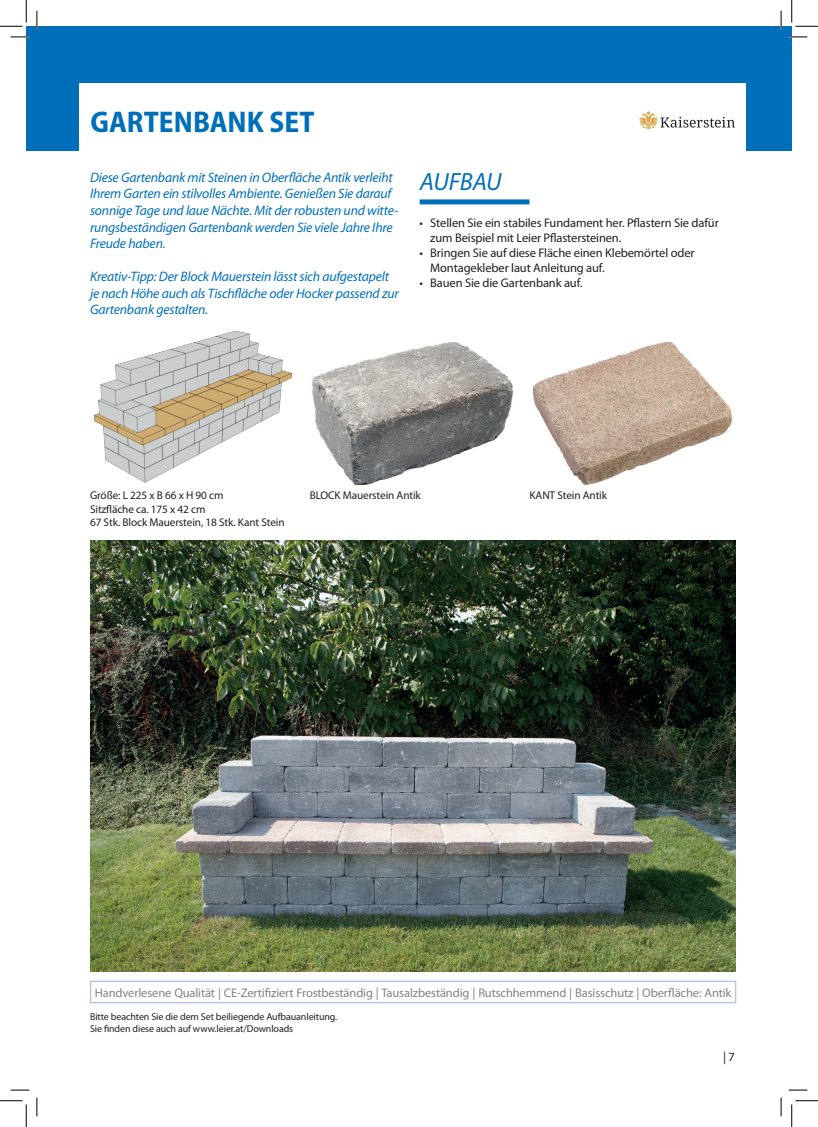
<style>
.page{position:relative;width:818px;height:1127px;background:#fff}
.page>*{position:absolute;margin:0;border:0;box-sizing:border-box;transform-origin:0 0}
.t1{font:700 semi-condensed 30px "Myriad Pro";letter-spacing:.005em;color:#006fba}
.t2{font:italic 25px "Myriad Pro";letter-spacing:-.025em;color:#006fba}
.t3{font:italic 13.75px/16.5px "Myriad Pro";letter-spacing:-.015em;color:#006fba}
.t4{font:12.5px/15px "Myriad Pro";letter-spacing:-.01em;color:#231f20}
.t5{font:12.5px "Myriad Pro";letter-spacing:-.01em;color:#808285}
.t6{font:11.25px/13.5px "Myriad Pro";letter-spacing:-.01em;color:#231f20}
.t7{font:10px/12px "Myriad Pro";letter-spacing:-.01em;color:#231f20}
</style>
<div class="page">
<div style="left:26px;top:26px;width:766px;height:124px;background:#006fba"></div>
<div style="left:79px;top:83px;width:667px;height:74px;background:#fff"></div>
<img style="left:94px;top:330px;width:198px;height:153px">
<img style="left:312px;top:342px;width:202px;height:142px">
<img style="left:532px;top:342px;width:201px;height:142px">
<div style="left:90px;top:980px;width:646px;height:23px;border:1px solid #adc3e4"></div>
<img style="left:90px;top:540px;width:646px;height:431px">
<div style="left:420px;top:199px;width:109px;height:5px;background:#006fba"></div>
<svg style="left:639px;top:111px;width:96px;height:18px"></svg>
<svg style="left:11px;top:36px;width:18px;height:2px"></svg>
<svg style="left:788px;top:36px;width:19px;height:2px"></svg>
<svg style="left:11px;top:1089px;width:18px;height:1px"></svg>
<svg style="left:788px;top:1089px;width:19px;height:1px"></svg>
<svg style="left:36px;top:11px;width:2px;height:18px"></svg>
<svg style="left:36px;top:1097px;width:2px;height:18px"></svg>
<svg style="left:780px;top:11px;width:2px;height:18px"></svg>
<svg style="left:780px;top:1097px;width:2px;height:18px"></svg>
<svg style="left:0;top:0;width:27px;height:27px"></svg>
<svg style="left:0;top:1100px;width:27px;height:26px"></svg>
<svg style="left:791px;top:0;width:27px;height:27px"></svg>
<svg style="left:791px;top:1100px;width:27px;height:26px"></svg>
<h1 class="t1" style="left:90px;top:105px;width:226px">GARTENBANK SET</h1>
<p class="t3" style="left:90px;top:169px;width:310px">Diese Gartenbank mit Steinen in Oberfläche Antik verleiht Ihrem Garten ein stilvolles Ambiente. Genießen Sie darauf sonnige Tage und laue Nächte. Mit der robusten und witte&shy;rungsbeständigen Gartenbank werden Sie viele Jahre Ihre Freude haben.</p>
<p class="t3" style="left:90px;top:268px;width:310px">Kreativ-Tipp: Der Block Mauerstein lässt sich aufgestapelt je nach Höhe auch als Tischfläche oder Hocker passend zur<br>Gartenbank gestalten.</p>
<h2 class="t2" style="left:420px;top:168px;width:83px">AUFBAU</h2>
<p class="t4" style="left:430px;top:216px;width:290px;text-indent:-11px">• Stellen Sie ein stabiles Fundament her. Pflastern Sie dafür zum Beispiel mit Leier Pflastersteinen.</p>
<p class="t4" style="left:430px;top:246px;width:266px;text-indent:-11px">• Bringen Sie auf diese Fläche einen Klebemörtel oder<br>Montagekleber laut Anleitung auf.</p>
<p class="t4" style="left:420px;top:276px;width:164px">• Bauen Sie die Gartenbank auf.</p>
<p class="t6" style="left:90px;top:489px;width:196px">Größe: L 225 x B 66 x H 90 cm<br>Sitzfläche ca. 175 x 42 cm<br>67 Stk. Block Mauerstein, 18 Stk. Kant Stein</p>
<p class="t6" style="left:310px;top:489px;width:113px">BLOCK Mauerstein Antik</p>
<p class="t6" style="left:529px;top:489px;width:79px">KANT Stein Antik</p>
<p class="t5" style="left:95px;top:985px;width:638px">Handverlesene Qualität | CE-Zertifiziert Frostbeständig | Tausalzbeständig | Rutschhemmend | Basisschutz | Oberfläche: Antik</p>
<p class="t7" style="left:90px;top:1010px;width:249px">Bitte beachten Sie die dem Set beiliegende Aufbauanleitung.<br>Sie finden diese auch auf www.leier.at/Downloads</p>
<p class="t4" style="left:723px;top:1049px;width:13px">| 7</p>
</div>
